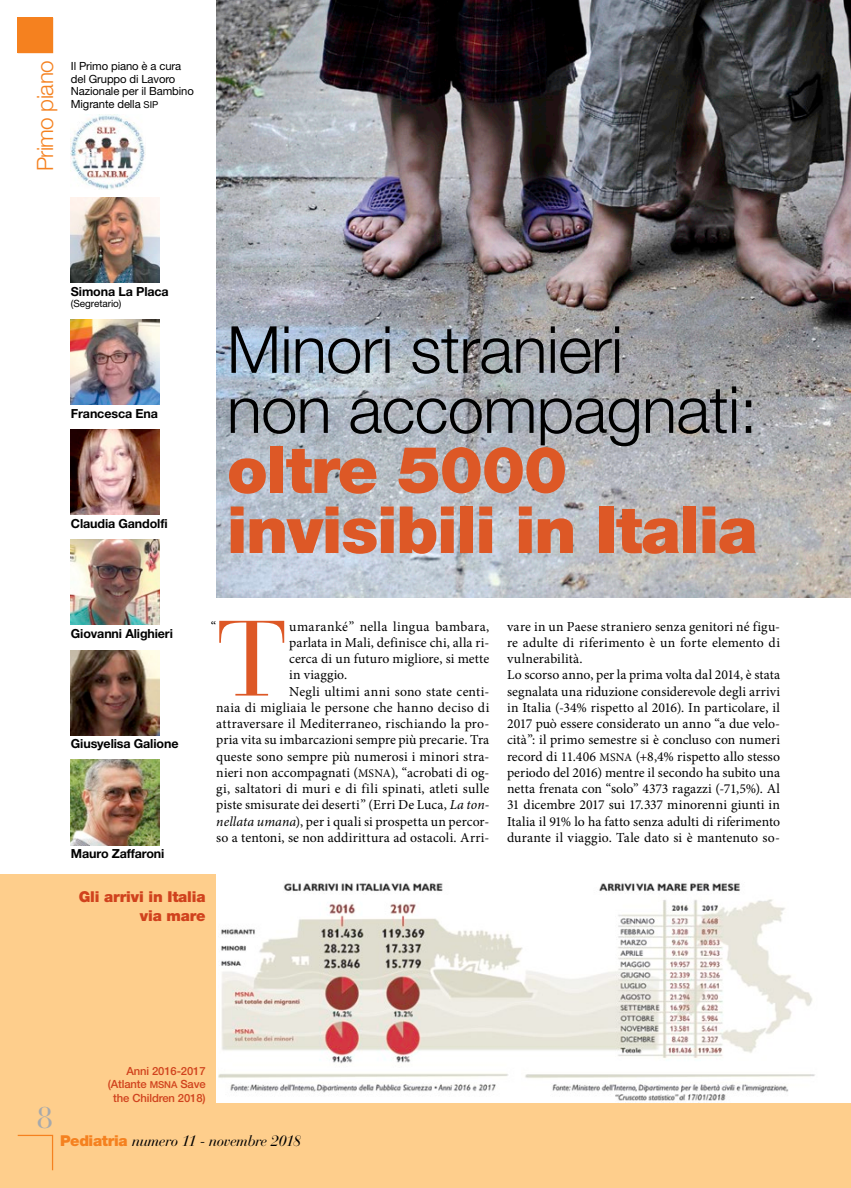
<style>
.page{position:relative;width:851px;height:1188px;background:#fff}
.page>*{position:absolute;margin:0;border:0;box-sizing:border-box;transform-origin:0 0}
.t1{font:106.12px "Bauer Bodoni";color:#dd5826}
.t2{font:300 65px/60px "Helvetica Neue";letter-spacing:-.01em;color:#000}
.t3{font:900 65px/60px "Helvetica Neue";letter-spacing:-.02em;color:#dd5826}
.t4{font:30px "Bauer Bodoni";color:#a6a9ac}
.t5{font:300 22.5px "Helvetica Neue";letter-spacing:-.025em;color:#f5811f}
.t6{font:italic 15px "Bauer Bodoni";letter-spacing:-.03em;color:#000}
.t7{font:900 15px/18.8px "Helvetica Neue";letter-spacing:-.01em;color:#d0421d;text-align:right}
.t8{font:13.75px/16.2px "Minion Pro";letter-spacing:.005em;color:#000}
.t9{font:13.75px "Minion Pro";letter-spacing:.03em;color:#000}
.t10{font:13.75px "Minion Pro";letter-spacing:.025em;color:#000}
.t11{font:700 12.5px "Helvetica Neue";letter-spacing:-.01em;color:#000}
.t12{font:11.25px/12.5px "Helvetica Neue";letter-spacing:-.01em;color:#000}
.t13{font:500 11.25px/13.8px "Helvetica Neue";letter-spacing:-.01em;color:#d0421d;text-align:right}
.t14{font:10px "Helvetica Neue";letter-spacing:-.005em;color:#000}
.s1{font-size:9.62px}
.s2{font-size:11.75px}
.s3{font-style:italic}
.s4{font-family:"Helvetica Neue";font-weight:900;font-style:normal;color:#f5811f}
</style>
<div class="page">
<div style="left:0;top:874px;width:850px;height:313px;background:#fece8c"></div>
<img style="left:216px;top:0;width:634px;height:598px">
<div style="left:216px;top:874px;width:634px;height:228px;background:#fff"></div>
<img style="left:219px;top:882px;width:596px;height:219px">
<img style="left:71px;top:198px;width:88px;height:85px">
<img style="left:71px;top:319px;width:88px;height:85px">
<img style="left:71px;top:429px;width:88px;height:85px">
<img style="left:71px;top:539px;width:88px;height:85px">
<img style="left:71px;top:650px;width:88px;height:85px">
<img style="left:71px;top:759px;width:88px;height:85px">
<img style="left:71px;top:114px;width:74px;height:75px">
<svg style="left:17px;top:1134px;width:37px;height:37px"></svg>
<svg style="left:17px;top:17px;width:37px;height:37px"></svg>
<h3 class="t5" style="left:31px;top:171px;width:113px;rotate:-90deg">Primo piano</h3>
<p class="t12" style="left:71px;top:60px;width:124px">Il Primo piano è a cura del Gruppo di Lavoro<br>Nazionale per il Bambino<br>Migrante della <span class="s1">SIP</span></p>
<p class="t11" style="left:71px;top:284px;width:99px">Simona La Placa</p>
<p class="t14" style="left:71px;top:298px;width:52px">(Segretario)</p>
<p class="t11" style="left:71px;top:405px;width:88px">Francesca Ena</p>
<p class="t11" style="left:71px;top:515px;width:98px">Claudia Gandolfi</p>
<p class="t11" style="left:71px;top:625px;width:103px">Giovanni Alighieri</p>
<p class="t11" style="left:71px;top:736px;width:109px">Giusyelisa Galione</p>
<p class="t11" style="left:71px;top:846px;width:95px">Mauro Zaffaroni</p>
<h2 class="t2" style="left:227px;top:318px;width:532px">Minori stranieri<br>non accompagnati:</h2>
<h2 class="t3" style="left:227px;top:439px;width:532px">oltre 5000 invisibili in Italia</h2>
<p class="t8" style="left:211px;top:618px;width:7px">“</p>
<h1 class="t1" style="left:216px;top:595px;width:72px">T</h1>
<p class="t10" style="left:289px;top:616px;width:201px">umaranké” nella lingua bambara,</p>
<p class="t8" style="left:289px;top:634px;width:201px">parlata in Mali, definisce chi, alla ri-</p>
<p class="t8" style="left:289px;top:650px;width:201px">cerca di un futuro migliore, si mette</p>
<p class="t8" style="left:289px;top:666px;width:60px">in viaggio.</p>
<p class="t8" style="left:289px;top:683px;width:201px">Negli ultimi anni sono state centi-</p>
<p class="t8" style="left:216px;top:699px;width:274px">naia di migliaia le persone che hanno deciso di</p>
<p class="t8" style="left:216px;top:715px;width:274px">attraversare il Mediterraneo, rischiando la pro-</p>
<p class="t8" style="left:216px;top:731px;width:274px">pria vita su imbarcazioni sempre più precarie. Tra</p>
<p class="t8" style="left:216px;top:748px;width:274px">queste sono sempre più numerosi i minori stra-</p>
<p class="t8" style="left:216px;top:764px;width:274px">nieri non accompagnati (<span class="s2">MSNA</span>), “acrobati di og-</p>
<p class="t9" style="left:216px;top:779px;width:274px">gi, saltatori di muri e di fili spinati, atleti sulle</p>
<p class="t8" style="left:216px;top:796px;width:274px">piste smisurate dei deserti” (Erri De Luca, <span class="s3">La ton-</span></p>
<p class="t8" style="left:216px;top:813px;width:274px"><span class="s3">nellata umana</span>), per i quali si prospetta un percor-</p>
<p class="t8" style="left:216px;top:829px;width:274px">so a tentoni, se non addirittura ad ostacoli. Arri-</p>
<p class="t8" style="left:507px;top:618px;width:274px">vare in un Paese straniero senza genitori né figu&shy;re adulte di riferimento è un forte elemento di vulnerabilità.<br>Lo scorso anno, per la prima volta dal 2014, è stata segnalata una riduzione considerevole degli arrivi in Italia (-34% rispetto al 2016). In particolare, il 2017 può essere considerato un anno “a due velo&shy;cità”: il primo semestre si è concluso con numeri record di 11.406 <span class="s2">MSNA</span> (+8,4% rispetto allo stesso periodo del 2016) mentre il secondo ha subito una netta frenata con “solo” 4373 ragazzi (-71,5%). Al 31 dicembre 2017 sui 17.337 minorenni giunti in Italia il 91% lo ha fatto senza adulti di riferimento durante il viaggio. Tale dato si è mantenuto so-</p>
<p class="t7" style="left:79px;top:887px;width:128px">Gli arrivi in Italia via mare</p>
<h3 class="t4" style="left:36px;top:1099px;width:18px">8</h3>
<p class="t13" style="left:108px;top:1063px;width:99px">Anni 2016-2017 (Atlante <span class="s1">MSNA</span> Save the Children 2018)</p>
<p class="t6" style="left:60px;top:1130px;width:242px"><span class="s4">Pediatria</span> numero 11 - novembre 2018</p>
</div>
